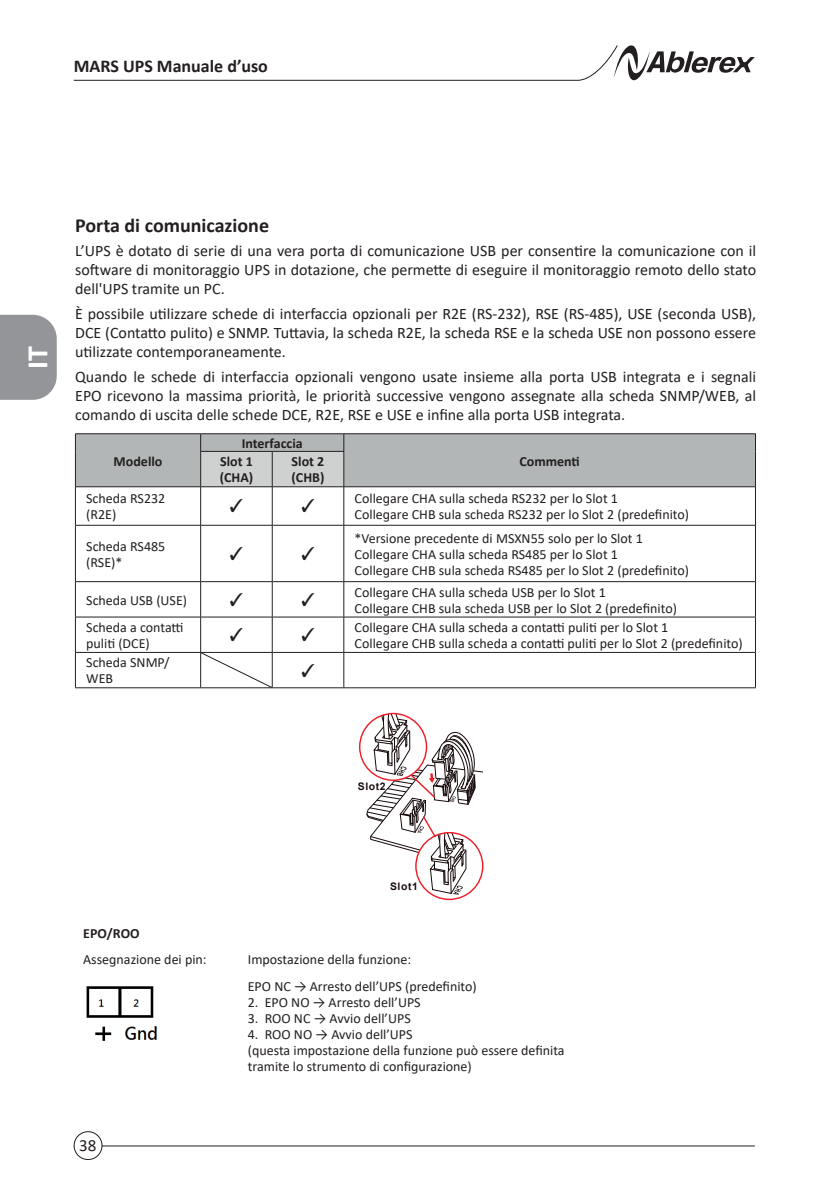
<style>
.page{position:relative;width:840px;height:1191px;background:#fff}
.page>*{position:absolute;margin:0;border:0;box-sizing:border-box;transform-origin:0 0}
.t1{font:700 30px "Calibri";color:#fff}
.t2{font:700 20px "Calibri";color:#231f20}
.t3{font:700 18px "Calibri";color:#231f20}
.t4{font:18px "MS Mincho";color:#231f20}
.t5{font:17px "Calibri";color:#231f20}
.t6{font:16px/19px "Calibri";color:#231f20;text-align:justify}
.t7{font:14px/16px "Calibri";color:#231f20}
.t8{font:700 14px/18.4px "Calibri";color:#231f20}
.t9{font:700 10.4px "Arial";letter-spacing:.045em;color:#170b0c}
</style>
<div class="page">
<hr style="left:75px;top:433px;width:125px;height:1px;background:#231f20">
<hr style="left:200px;top:433px;width:72px;height:1px;background:#231f20">
<hr style="left:272px;top:433px;width:71px;height:1px;background:#231f20">
<hr style="left:343px;top:433px;width:412px;height:1px;background:#231f20">
<svg style="left:75px;top:434px;width:680px;height:52px;background:#b4b8b8"></svg>
<hr style="left:754px;top:451px;width:1px;height:35px;background:#231f20">
<hr style="left:200px;top:451px;width:72px;height:1px;background:#231f20">
<hr style="left:200px;top:451px;width:1px;height:35px;background:#231f20">
<hr style="left:272px;top:451px;width:72px;height:1px;background:#231f20">
<hr style="left:272px;top:451px;width:1px;height:35px;background:#231f20">
<hr style="left:343px;top:451px;width:1px;height:35px;background:#231f20">
<hr style="left:75px;top:486px;width:125px;height:1px;background:#231f20">
<hr style="left:75px;top:487px;width:1px;height:38px;background:#231f20">
<hr style="left:200px;top:486px;width:72px;height:1px;background:#231f20">
<hr style="left:200px;top:487px;width:1px;height:38px;background:#231f20">
<hr style="left:272px;top:486px;width:71px;height:1px;background:#231f20">
<hr style="left:272px;top:487px;width:1px;height:38px;background:#231f20">
<hr style="left:343px;top:486px;width:412px;height:1px;background:#231f20">
<hr style="left:343px;top:487px;width:1px;height:38px;background:#231f20">
<hr style="left:754px;top:487px;width:1px;height:38px;background:#231f20">
<hr style="left:75px;top:525px;width:125px;height:1px;background:#231f20">
<hr style="left:75px;top:525px;width:1px;height:56px;background:#231f20">
<hr style="left:200px;top:525px;width:72px;height:1px;background:#231f20">
<hr style="left:200px;top:525px;width:1px;height:56px;background:#231f20">
<hr style="left:272px;top:525px;width:71px;height:1px;background:#231f20">
<hr style="left:272px;top:525px;width:1px;height:56px;background:#231f20">
<hr style="left:343px;top:525px;width:412px;height:1px;background:#231f20">
<hr style="left:343px;top:525px;width:1px;height:56px;background:#231f20">
<hr style="left:754px;top:525px;width:1px;height:56px;background:#231f20">
<hr style="left:75px;top:581px;width:125px;height:1px;background:#231f20">
<hr style="left:75px;top:582px;width:1px;height:35px;background:#231f20">
<hr style="left:200px;top:581px;width:72px;height:1px;background:#231f20">
<hr style="left:200px;top:582px;width:1px;height:35px;background:#231f20">
<hr style="left:272px;top:581px;width:71px;height:1px;background:#231f20">
<hr style="left:272px;top:582px;width:1px;height:35px;background:#231f20">
<hr style="left:343px;top:581px;width:412px;height:1px;background:#231f20">
<hr style="left:343px;top:582px;width:1px;height:35px;background:#231f20">
<hr style="left:754px;top:582px;width:1px;height:35px;background:#231f20">
<hr style="left:75px;top:616px;width:125px;height:1px;background:#231f20">
<hr style="left:75px;top:617px;width:1px;height:35px;background:#231f20">
<hr style="left:200px;top:616px;width:72px;height:1px;background:#231f20">
<hr style="left:200px;top:617px;width:1px;height:35px;background:#231f20">
<hr style="left:272px;top:616px;width:71px;height:1px;background:#231f20">
<hr style="left:272px;top:617px;width:1px;height:35px;background:#231f20">
<hr style="left:343px;top:616px;width:412px;height:1px;background:#231f20">
<hr style="left:343px;top:617px;width:1px;height:35px;background:#231f20">
<hr style="left:754px;top:617px;width:1px;height:35px;background:#231f20">
<hr style="left:75px;top:652px;width:125px;height:1px;background:#231f20">
<hr style="left:75px;top:652px;width:1px;height:35px;background:#231f20">
<hr style="left:200px;top:652px;width:1px;height:35px;background:#231f20">
<hr style="left:272px;top:652px;width:71px;height:1px;background:#231f20">
<hr style="left:272px;top:652px;width:1px;height:35px;background:#231f20">
<hr style="left:343px;top:652px;width:412px;height:1px;background:#231f20">
<hr style="left:343px;top:652px;width:1px;height:35px;background:#231f20">
<hr style="left:754px;top:652px;width:1px;height:35px;background:#231f20">
<hr style="left:75px;top:687px;width:125px;height:1px;background:#231f20">
<hr style="left:200px;top:687px;width:72px;height:1px;background:#231f20">
<hr style="left:272px;top:687px;width:71px;height:1px;background:#231f20">
<hr style="left:343px;top:687px;width:412px;height:1px;background:#231f20">
<svg style="left:201px;top:652px;width:71px;height:35px"></svg>
<svg style="left:415px;top:832px;width:67px;height:67px"></svg>
<svg style="left:364px;top:713px;width:118px;height:181px"></svg>
<img style="left:86px;top:986px;width:71px;height:55px">
<svg style="left:73px;top:45px;width:681px;height:36px"></svg>
<hr style="left:74px;top:1145px;width:680px;height:1px;background:#231f20">
<div style="left:74px;top:1131px;width:28px;height:28px;background:#fff;border-radius:50%"></div>
<div style="left:74px;top:1131px;width:28px;height:28px;border:1px solid #231f20;border-radius:50%"></div>
<svg style="left:0;top:315px;width:57px;height:85px;background:#999a9d"></svg>
<p class="t3" style="left:74px;top:54px;width:195px">MARS UPS Manuale d’uso</p>
<h1 class="t1" style="left:16px;top:369px;width:24px;rotate:-90deg">IT</h1>
<h2 class="t2" style="left:75px;top:211px;width:195px">Porta di comunicazione</h2>
<p class="t6" style="left:75px;top:241px;width:682px">L’UPS è dotato di serie di una vera porta di comunicazione USB per consentire la comunicazione con il software di monitoraggio UPS in dotazione, che permette di eseguire il monitoraggio remoto dello stato dell'UPS tramite un PC.</p>
<p class="t6" style="left:75px;top:304px;width:682px">È possibile utilizzare schede di interfaccia opzionali per R2E (RS-232), RSE (RS-485), USE (seconda USB), DCE (Contatto pulito) e SNMP. Tuttavia, la scheda R2E, la scheda RSE e la scheda USE non possono essere utilizzate contemporaneamente.</p>
<p class="t6" style="left:75px;top:366px;width:682px">Quando le schede di interfaccia opzionali vengono usate insieme alla porta USB integrata e i segnali EPO ricevono la massima priorità, le priorità successive vengono assegnate alla scheda SNMP/WEB, al comando di uscita delle schede DCE, R2E, RSE e USE e infine alla porta USB integrata.</p>
<p class="t8" style="left:114px;top:451px;width:50px">Modello</p>
<p class="t8" style="left:220px;top:434px;width:84px;text-indent:22px">Interfaccia<br>Slot 1</p>
<p class="t8" style="left:519px;top:451px;width:62px">Commenti</p>
<p class="t8" style="left:291px;top:453px;width:34px;line-height:16px">Slot 2 (CHB)</p>
<p class="t8" style="left:219px;top:468px;width:35px">(CHA)</p>
<p class="t7" style="left:86px;top:490px;width:81px">Scheda RS232 (R2E)</p>
<p class="t4" style="left:227px;top:497px;width:19px">✓</p>
<p class="t4" style="left:299px;top:497px;width:19px">✓</p>
<p class="t7" style="left:354px;top:490px;width:336px">Collegare CHA sulla scheda RS232 per lo Slot 1<br>Collegare CHB sula scheda RS232 per lo Slot 2 (predefinito)</p>
<p class="t7" style="left:86px;top:538px;width:81px">Scheda RS485 (RSE)*</p>
<p class="t4" style="left:227px;top:544px;width:19px">✓</p>
<p class="t4" style="left:299px;top:544px;width:19px">✓</p>
<p class="t7" style="left:354px;top:530px;width:336px">*Versione precedente di MSXN55 solo per lo Slot 1<br>Collegare CHA sulla scheda RS485 per lo Slot 1<br>Collegare CHB sula scheda RS485 per lo Slot 2 (predefinito)</p>
<p class="t7" style="left:86px;top:591px;width:102px">Scheda USB (USE)</p>
<p class="t4" style="left:227px;top:590px;width:19px">✓</p>
<p class="t4" style="left:299px;top:590px;width:19px">✓</p>
<p class="t7" style="left:354px;top:583px;width:324px">Collegare CHA sulla scheda USB per lo Slot 1<br>Collegare CHB sula scheda USB per lo Slot 2 (predefinito)</p>
<p class="t7" style="left:86px;top:619px;width:99px">Scheda a contatti puliti (DCE)</p>
<p class="t4" style="left:227px;top:625px;width:19px">✓</p>
<p class="t4" style="left:299px;top:625px;width:19px">✓</p>
<p class="t7" style="left:354px;top:619px;width:389px">Collegare CHA sulla scheda a contatti puliti per lo Slot 1<br>Collegare CHB sulla scheda a contatti puliti per lo Slot 2 (predefinito)</p>
<p class="t7" style="left:86px;top:654px;width:85px">Scheda SNMP/<br>WEB</p>
<p class="t4" style="left:299px;top:661px;width:19px">✓</p>
<p class="t9" style="left:358px;top:779px;width:29px">Slot2</p>
<p class="t9" style="left:390px;top:880px;width:29px">Slot1</p>
<p class="t8" style="left:83px;top:924px;width:58px">EPO/ROO</p>
<p class="t7" style="left:83px;top:951px;width:125px">Assegnazione dei pin:</p>
<p class="t7" style="left:248px;top:946px;width:230px;line-height:26.4px">Impostazione della funzione:<br>EPO NC → Arresto dell’UPS (predefinito)</p>
<p class="t7" style="left:248px;top:994px;width:174px">2. EPO NO → Arresto dell’UPS</p>
<p class="t7" style="left:248px;top:1010px;width:164px">3. ROO NC → Avvio dell’UPS</p>
<p class="t7" style="left:248px;top:1026px;width:318px">4. ROO NO → Avvio dell’UPS<br>(questa impostazione della funzione può essere definita tramite lo strumento di configurazione)</p>
<p class="t5" style="left:79px;top:1133px;width:19px">38</p>
</div>
